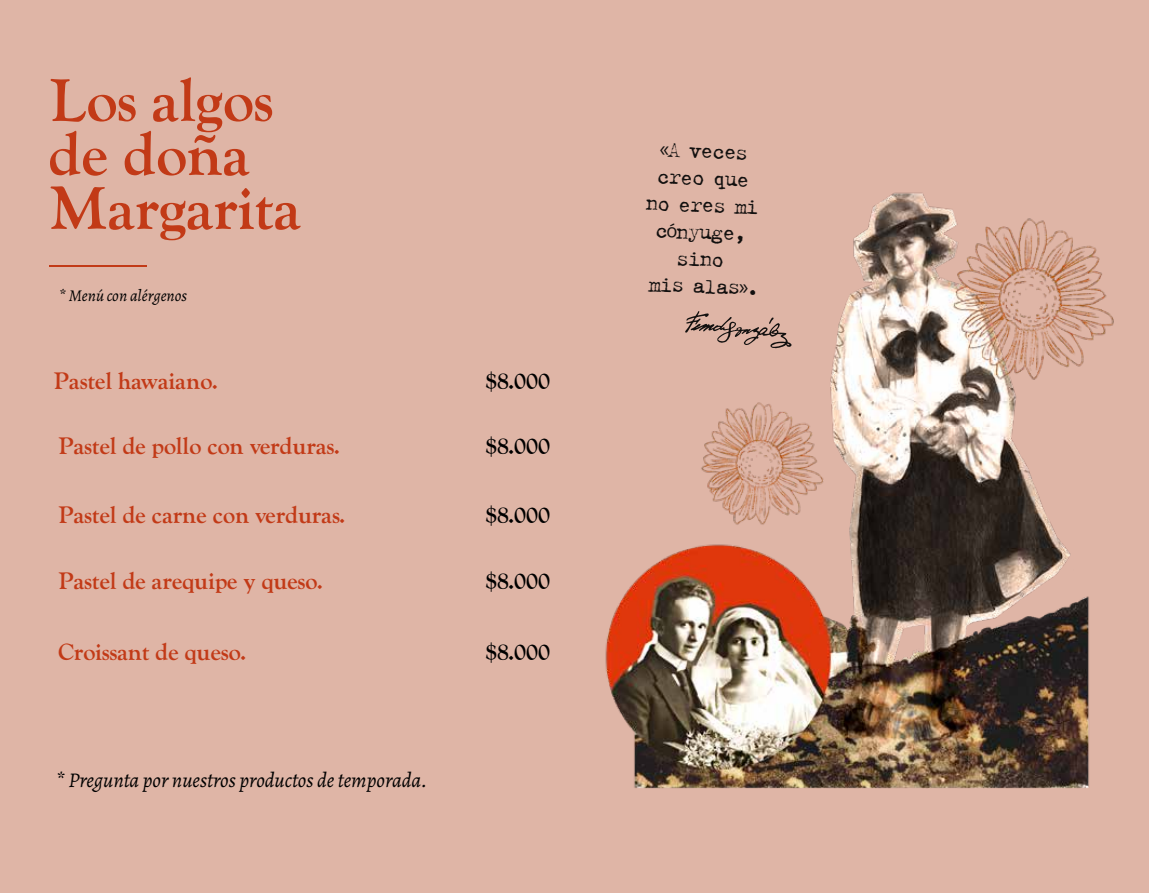
<style>
.page{position:relative;width:1149px;height:893px;background:#fff}
.page>*{position:absolute;margin:0;border:0;box-sizing:border-box;transform-origin:0 0}
.t1{font:700 60px/54px "LTC Goudy Oldstyle Pro";color:#c23a17}
.t2{font:700 23.55px "LTC Goudy Oldstyle Pro";color:#c23a17}
.t3{font:700 23.55px "LTC Goudy Oldstyle Pro";color:#000}
.t4{font:22.5px/27px "Typical Writer";color:#12100f;text-align:center}
.t5{font:italic 21px "Alegreya";color:#000}
.t6{font:italic 16.5px "Alegreya";color:#000}
.s1{font-family:"Myriad Pro"}
.s2{font-family:"American Typewriter";font-size:19.5px}
</style>
<div class="page">
<div style="left:0;top:0;width:1148px;height:893px;background:#dfb5a6"></div>
<hr style="left:49px;top:265px;width:97px;height:1px;background:#c23a17">
<img style="left:605px;top:192px;width:509px;height:597px">
<svg style="left:685px;top:311px;width:106px;height:37px"></svg>
<h1 class="t1" style="left:49px;top:76px;width:254px">Los algos de doña<br>Margarita</h1>
<p class="t6" style="left:59px;top:284px;width:130px">* Menú con alérgenos</p>
<p class="t2" style="left:53px;top:367px;width:166px">Pastel hawaiano.</p>
<p class="t2" style="left:58px;top:432px;width:283px">Pastel de pollo con verduras.</p>
<p class="t3" style="left:485px;top:367px;width:66px">$8.000</p>
<p class="t3" style="left:485px;top:432px;width:66px">$8.000</p>
<p class="t2" style="left:58px;top:501px;width:288px">Pastel de carne con verduras.</p>
<p class="t3" style="left:485px;top:501px;width:66px">$8.000</p>
<p class="t2" style="left:58px;top:567px;width:266px">Pastel de arequipe y queso.</p>
<p class="t2" style="left:58px;top:637px;width:189px">Croissant de queso.</p>
<p class="t5" style="left:56px;top:766px;width:373px">* Pregunta por nuestros productos de temporada.</p>
<p class="t3" style="left:485px;top:567px;width:66px">$8.000</p>
<p class="t3" style="left:485px;top:637px;width:66px">$8.000</p>
<p class="t4" style="left:647px;top:135px;width:119px;rotate:2deg"><span class="s1">«</span>A veces creo que no eres mi c<span class="s2">ó</span>nyuge, sino<br>mis alas<span class="s1">»</span>.</p>
</div>
